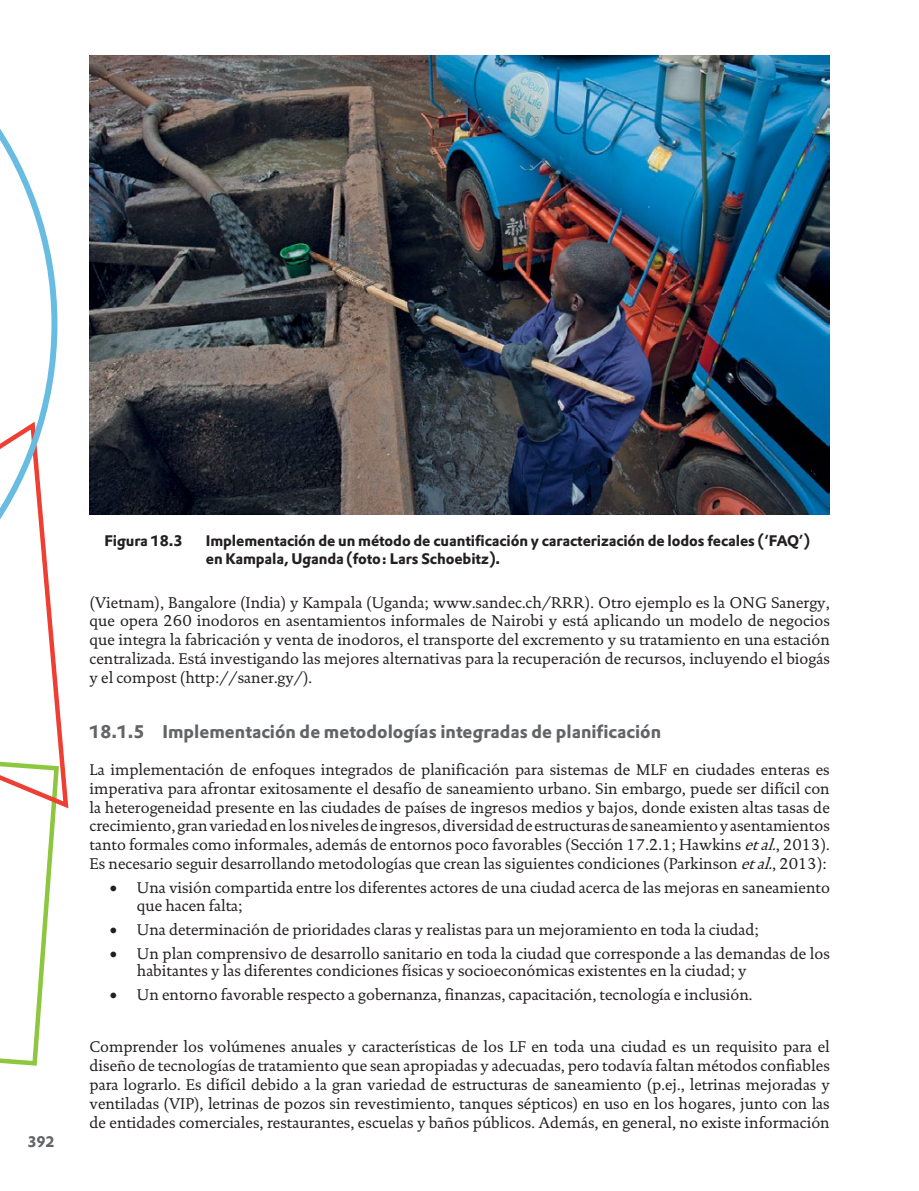
<style>
.page{position:relative;width:919px;height:1191px;background:#fff}
.page>*{position:absolute;margin:0;border:0;box-sizing:border-box;transform-origin:0 0}
.t1{font:18px "DTL Prokyon T Bold";color:#636466}
.t2{font:15.75px/18.9px "DTL Documenta T";color:#231f20;text-align:justify}
.t3{font:15px/18px "DTL Prokyon T Bold";letter-spacing:-.01em;color:#231f20}
.t4{font:15px "DTL Prokyon T Bold";color:#636466}
.s1{font-style:italic}
</style>
<div class="page">
<svg style="left:0;top:128px;width:69px;height:938px"></svg>
<img style="left:90px;top:55px;width:739px;height:459px">
<p class="t4" style="left:27px;top:1131px;width:29px">392</p>
<p class="t3" style="left:105px;top:531px;width:79px">Figura 18.3</p>
<p class="t3" style="left:206px;top:531px;width:605px">Implementación de un método de cuantificación y caracterización de lodos fecales (‘FAQ’) en Kampala, Uganda (foto: Lars Schoebitz).</p>
<p class="t2" style="left:90px;top:592px;width:741px">(Vietnam), Bangalore (India) y Kampala (Uganda; www.sandec.ch/RRR). Otro ejemplo es la ONG Sanergy, que opera 260 inodoros en asentamientos informales de Nairobi y está aplicando un modelo de negocios que integra la fabricación y venta de inodoros, el transporte del excremento y su tratamiento en una estación centralizada. Está investigando las mejores alternativas para la recuperación de recursos, incluyendo el biogás y el compost (http://saner.gy/).</p>
<p class="t1" style="left:90px;top:719px;width:573px">18.1.5 Implementación de metodologías integradas de planificación</p>
<p class="t2" style="left:90px;top:760px;width:741px">La implementación de enfoques integrados de planificación para sistemas de MLF en ciudades enteras es imperativa para afrontar exitosamente el desafío de saneamiento urbano. Sin embargo, puede ser difícil con la heterogeneidad presente en las ciudades de países de ingresos medios y bajos, donde existen altas tasas de crecimiento, gran variedad en los niveles de ingresos, diversidad de estructuras de saneamiento y asentamientos tanto formales como informales, además de entornos poco favorables (Sección 17.2.1; Hawkins <span class="s1">etal.</span>, 2013).<br>Es necesario seguir desarrollando metodologías que crean las siguientes condiciones (Parkinson <span class="s1">etal.</span>, 2013):</p>
<p class="t2" style="left:137px;top:879px;width:694px;line-height:17.4px;text-indent:-27px">• Una visión compartida entre los diferentes actores de una ciudad acerca de las mejoras en saneamiento que hacen falta;</p>
<p class="t2" style="left:110px;top:920px;width:651px">• Una determinación de prioridades claras y realistas para un mejoramiento en toda la ciudad;</p>
<p class="t2" style="left:137px;top:944px;width:694px;line-height:17.4px;text-indent:-27px">• Un plan comprensivo de desarrollo sanitario en toda la ciudad que corresponde a las demandas de los habitantes y las diferentes condiciones físicas y socioeconómicas existentes en la ciudad; y</p>
<p class="t2" style="left:110px;top:985px;width:644px">• Un entorno favorable respecto a gobernanza, finanzas, capacitación, tecnología e inclusión.</p>
<p class="t2" style="left:90px;top:1037px;width:741px">Comprender los volúmenes anuales y características de los LF en toda una ciudad es un requisito para el diseño de tecnologías de tratamiento que sean apropiadas y adecuadas, pero todavía faltan métodos confiables para lograrlo. Es difícil debido a la gran variedad de estructuras de saneamiento (p.ej., letrinas mejoradas y ventiladas (VIP), letrinas de pozos sin revestimiento, tanques sépticos) en uso en los hogares, junto con las de entidades comerciales, restaurantes, escuelas y baños públicos. Además, en general, no existe información</p>
</div>
